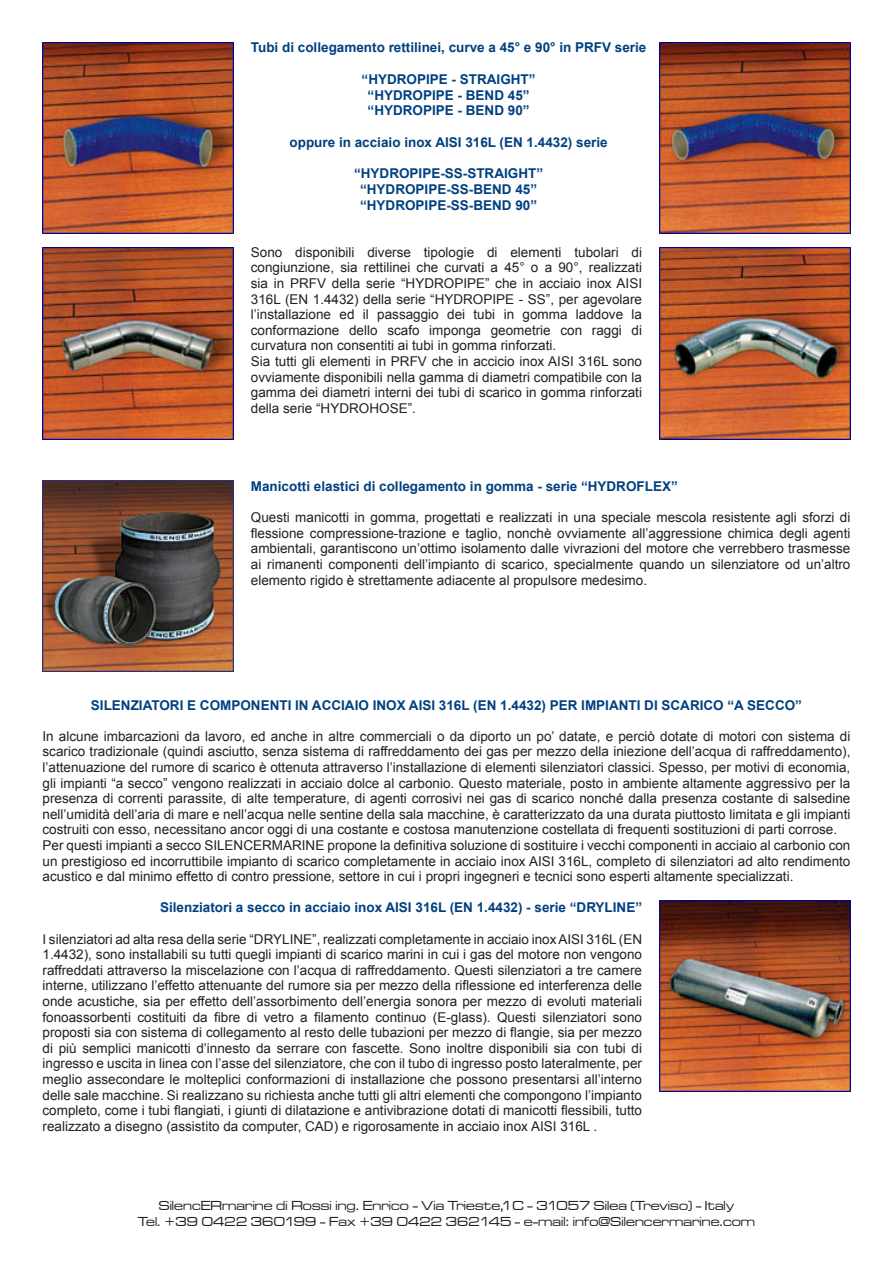
<style>
.page{position:relative;width:893px;height:1263px;background:#fff}
.page>*{position:absolute;margin:0;border:0;box-sizing:border-box;transform-origin:0 0}
.Testo{font:13.5px/15.6px "Arial";color:#231f20;text-align:justify}
.Titoletto_Center{font:700 13.5px "Arial";color:#014081}
.t1{font:13.5px/16.2px "Microgramma D Medi Exte";letter-spacing:.01em;color:#231f20;text-align:center}
.Titoletto_DX{font:700 13.5px "Arial";color:#014081}
.Titoletto_SX{font:700 13.5px "Arial";color:#014081}
</style>
<div class="page">
<img style="left:659px;top:43px;width:191px;height:191px">
<img style="left:43px;top:43px;width:191px;height:191px">
<img style="left:659px;top:248px;width:191px;height:191px">
<img style="left:43px;top:248px;width:191px;height:191px">
<img style="left:43px;top:480px;width:191px;height:192px">
<img style="left:659px;top:900px;width:191px;height:192px">
<p class="Titoletto_Center" style="left:251px;top:39px;width:397px">Tubi di collegamento rettilinei, curve a 45° e 90° in PRFV serie</p>
<p class="Titoletto_Center" style="left:362px;top:70px;width:176px">“HYDROPIPE - STRAIGHT”</p>
<p class="Titoletto_Center" style="left:368px;top:86px;width:164px">“HYDROPIPE - BEND 45”</p>
<p class="Titoletto_Center" style="left:368px;top:102px;width:164px">“HYDROPIPE - BEND 90”</p>
<p class="Titoletto_Center" style="left:290px;top:133px;width:320px">oppure in acciaio inox AISI 316L (EN 1.4432) serie</p>
<p class="Titoletto_Center" style="left:354px;top:165px;width:191px">“HYDROPIPE-SS-STRAIGHT”</p>
<p class="Titoletto_Center" style="left:360px;top:180px;width:179px">“HYDROPIPE-SS-BEND 45”</p>
<p class="Titoletto_Center" style="left:360px;top:196px;width:179px">“HYDROPIPE-SS-BEND 90”</p>
<p class="Testo" style="left:251px;top:244px;width:393px">Sono disponibili diverse tipologie di elementi tubolari di congiunzione, sia rettilinei che curvati a 45° o a 90°, realizzati sia in PRFV della serie “HYDROPIPE” che in acciaio inox AISI 316L (EN 1.4432) della serie “HYDROPIPE - SS”, per agevolare l’installazione ed il passaggio dei tubi in gomma laddove la conformazione dello scafo imponga geometrie con raggi di curvatura non consentiti ai tubi in gomma rinforzati.</p>
<p class="Testo" style="left:251px;top:354px;width:393px">Sia tutti gli elementi in PRFV che in accicio inox AISI 316L sono ovviamente disponibili nella gamma di diametri compatibile con la gamma dei diametri interni dei tubi di scarico in gomma rinforzati della serie “HYDROHOSE”.</p>
<p class="Titoletto_SX" style="left:251px;top:477px;width:428px">Manicotti elastici di collegamento in gomma - serie “HYDROFLEX”</p>
<p class="Testo" style="left:251px;top:510px;width:601px">Questi manicotti in gomma, progettati e realizzati in una speciale mescola resistente agli sforzi di flessione compressione-trazione e taglio, nonchè ovviamente all’aggressione chimica degli agenti ambientali, garantiscono un’ottimo isolamento dalle vivrazioni del motore che verrebbero trasmesse ai rimanenti componenti dell’impianto di scarico, specialmente quando un silenziatore od un’altro elemento rigido è strettamente adiacente al propulsore medesimo.</p>
<p class="Titoletto_Center" style="left:91px;top:696px;width:713px">SILENZIATORI E COMPONENTI IN ACCIAIO INOX AISI 316L (EN 1.4432) PER IMPIANTI DI SCARICO “A SECCO”</p>
<p class="Testo" style="left:43px;top:728px;width:809px">In alcune imbarcazioni da lavoro, ed anche in altre commerciali o da diporto un po’ datate, e perciò dotate di motori con sistema di scarico tradizionale (quindi asciutto, senza sistema di raffreddamento dei gas per mezzo della iniezione dell’acqua di raffreddamento), l’attenuazione del rumore di scarico è ottenuta attraverso l’installazione di elementi silenziatori classici. Spesso, per motivi di economia, gli impianti “a secco” vengono realizzati in acciaio dolce al carbonio. Questo materiale, posto in ambiente altamente aggressivo per la presenza di correnti parassite, di alte temperature, di agenti corrosivi nei gas di scarico nonché dalla presenza costante di salsedine nell’umidità dell’aria di mare e nell’acqua nelle sentine della sala macchine, è caratterizzato da una durata piuttosto limitata e gli impianti costruiti con esso, necessitano ancor oggi di una costante e costosa manutenzione costellata di frequenti sostituzioni di parti corrose.</p>
<p class="Testo" style="left:43px;top:838px;width:809px">Per questi impianti a secco SILENCERMARINE propone la definitiva soluzione di sostituire i vecchi componenti in acciaio al carbonio con un prestigioso ed incorruttibile impianto di scarico completamente in acciaio inox AISI 316L, completo di silenziatori ad alto rendimento acustico e dal minimo effetto di contro pressione, settore in cui i propri ingegneri e tecnici sono esperti altamente specializzati.</p>
<p class="Titoletto_DX" style="left:160px;top:899px;width:483px">Silenziatori a secco in acciaio inox AISI 316L (EN 1.4432) - serie “DRYLINE”</p>
<p class="Testo" style="left:43px;top:931px;width:601px">I silenziatori ad alta resa della serie “DRYLINE”, realizzati completamente in acciaio inox AISI 316L (EN 1.4432), sono installabili su tutti quegli impianti di scarico marini in cui i gas del motore non vengono raffreddati attraverso la miscelazione con l’acqua di raffreddamento. Questi silenziatori a tre camere interne, utilizzano l’effetto attenuante del rumore sia per mezzo della riflessione ed interferenza delle onde acustiche, sia per effetto dell’assorbimento dell’energia sonora per mezzo di evoluti materiali fonoassorbenti costituiti da fibre di vetro a filamento continuo (E-glass). Questi silenziatori sono proposti sia con sistema di collegamento al resto delle tubazioni per mezzo di flangie, sia per mezzo di più semplici manicotti d’innesto da serrare con fascette. Sono inoltre disponibili sia con tubi di ingresso e uscita in linea con l’asse del silenziatore, che con il tubo di ingresso posto lateralmente, per meglio assecondare le molteplici conformazioni di installazione che possono presentarsi all’interno delle sale macchine. Si realizzano su richiesta anche tutti gli altri elementi che compongono l’impianto completo, come i tubi flangiati, i giunti di dilatazione e antivibrazione dotati di manicotti flessibili, tutto realizzato a disegno (assistito da computer, CAD) e rigorosamente in acciaio inox AISI 316L .</p>
<p class="t1" style="left:138px;top:1197px;width:619px">SilencERmarine di Rossi ing. Enrico - Via Trieste,1C - 31057 Silea (Treviso) - Italy<br>Tel. +39 0422 360199 - Fax +39 0422 362145 - e-mail: info@Silencermarine.com</p>
</div>
